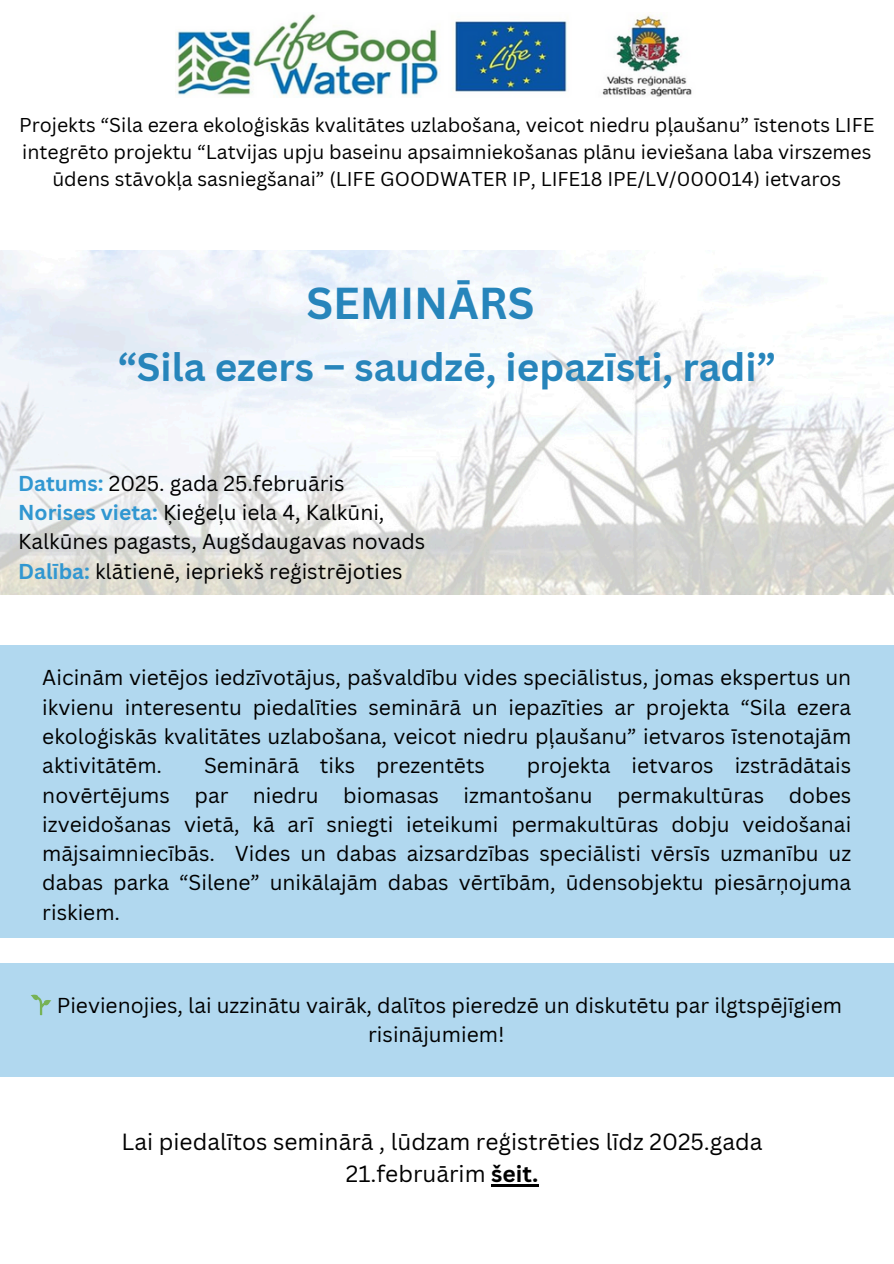
<style>
.page{position:relative;width:894px;height:1264px;background:#fff}
.page>*{position:absolute;margin:0;border:0;box-sizing:border-box;transform-origin:0 0}
.t1{font:700 43.5px "Canva Sans";color:#2785bb}
.t2{font:700 38.55px "Canva Sans";color:#2785bb}
.t3{font:22.8px/31.5px "Canva Sans";color:#000;text-align:center}
.t4{font:21px/29.2px "Canva Sans";color:#000;text-align:justify}
.t5{font:19.5px/27px "Canva Sans";color:#000;text-align:center}
.s1{font-weight:700;color:#3197d1}
.s2{font-weight:700}
</style>
<div class="page">
<div style="left:0;top:645px;width:893px;height:293px;background:#b1d8ef"></div>
<img style="left:175px;top:12px;width:517px;height:86px">
<img style="left:0;top:250px;width:893px;height:344px">
<div style="left:0;top:963px;width:893px;height:113px;background:#b1d8ef"></div>
<hr style="left:491px;top:1183px;width:47px;height:3px;background:#000">
<p class="t5" style="left:19px;top:110px;width:856px">Projekts “Sila ezera ekoloģiskās kvalitātes uzlabošana, veicot niedru pļaušanu” īstenots LIFE integrēto projektu “Latvijas upju baseinu apsaimniekošanas plānu ieviešana laba virszemes ūdens stāvokļa sasniegšanai” (LIFE GOODWATER IP, LIFE18 IPE/LV/000014) ietvaros</p>
<p class="t1" style="left:306px;top:272px;width:229px">SEMINĀRS</p>
<h1 class="t2" style="left:118px;top:340px;width:659px">“Sila ezers – saudzē, iepazīsti, radi”</h1>
<p class="t4" style="left:18px;top:468px;width:408px;text-align:left"><span class="s1">Datums:</span> 2025. gada 25.februāris <span class="s1">Norises vieta:</span> Ķieģeļu iela 4, Kalkūni, Kalkūnes pagasts, Augšdaugavas novads <span class="s1">Dalība:</span> klātienē, iepriekš reģistrējoties</p>
<h2 class="t4" style="left:42px;top:662px;width:810px">Aicinām vietējos iedzīvotājus, pašvaldību vides speciālistus, jomas ekspertus un ikvienu interesentu piedalīties seminārā un iepazīties ar projekta “Sila ezera ekoloģiskās kvalitātes uzlabošana, veicot niedru pļaušanu” ietvaros īstenotajām aktivitātēm.</h2>
<h2 class="t4" style="left:42px;top:750px;width:810px;text-indent:484px">projekta ietvaros izstrādātais novērtējums par niedru biomasas izmantošanu permakultūras dobes izveidošanas vietā, kā arī sniegti ieteikumi permakultūras dobju veidošanai mājsaimniecībās. Vides un dabas aizsardzības speciālisti vērsīs uzmanību uz dabas parka “Silene” unikālajām dabas vērtībām, ūdensobjektu piesārņojuma riskiem.</h2>
<h2 class="t4" style="left:204px;top:750px;width:282px">Seminārā tiks prezentēts</h2>
<h3 class="t4" style="left:368px;top:989px;width:475px;text-indent:-311px">Pievienojies, lai uzzinātu vairāk, dalītos pieredzē un diskutētu par ilgtspējīgiem risinājumiem!</h3>
<p class="t3" style="left:122px;top:1125px;width:642px">Lai piedalītos seminārā , lūdzam reģistrēties līdz 2025.gada<br>21.februārim <span class="s2">šeit.</span></p>
</div>
